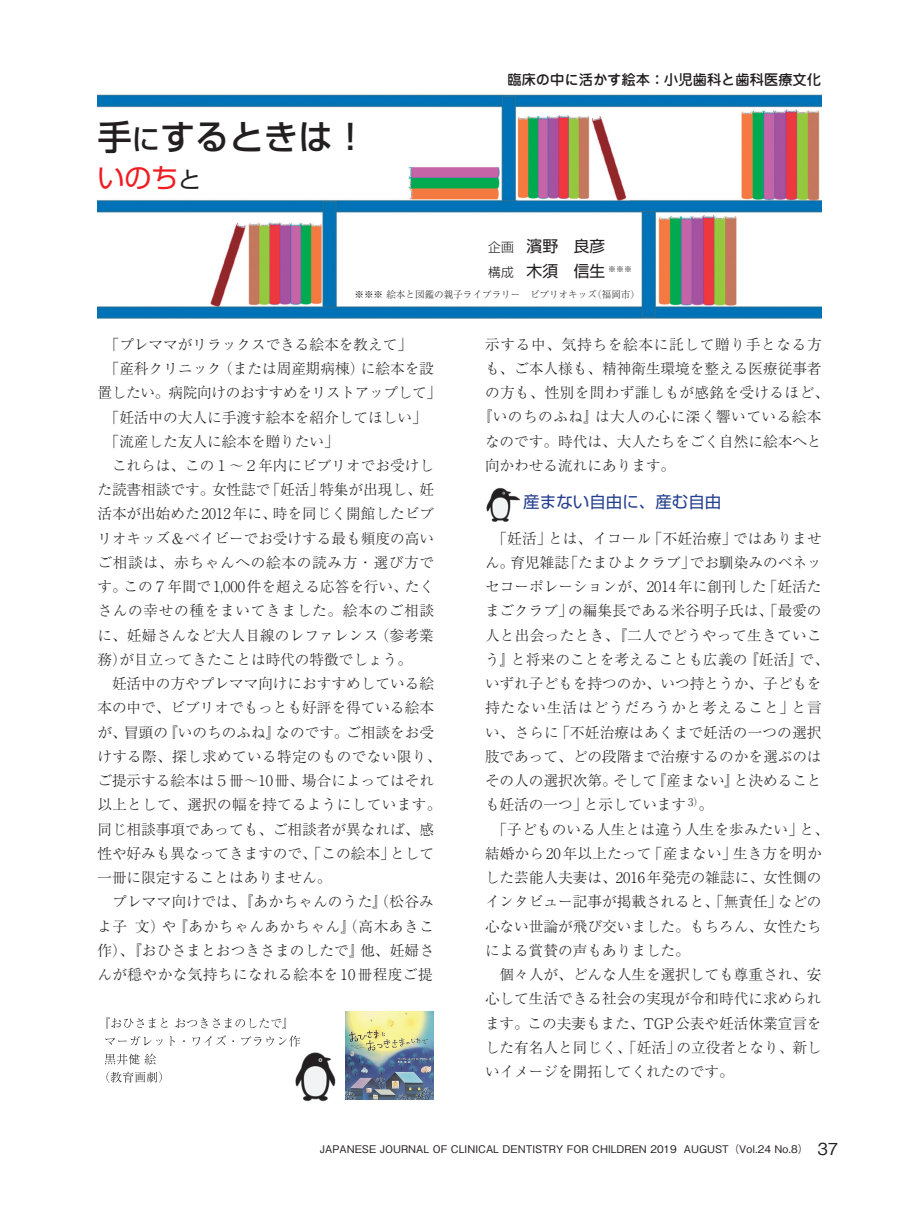
<style>
.page{position:relative;width:919px;height:1217px;background:#fff}
.page>*{position:absolute;margin:0;border:0;box-sizing:border-box;transform-origin:0 0}
.t1{font:500 34.5px "Shin Go Pro";color:#231f20}
.t2{font:27px "Shin Go Pro";color:#ee1d23}
.t3{font:16.5px "Shin Go Pro";color:#253f8e}
.t4{font:15.75px/25.5px "Shin Go Pro";color:#231f20}
.t5{font:300 14.7px/24.2px "Ryumin Pro";color:#231f20}
.t6{font:300 14.7px "Ryumin Pro";letter-spacing:.025em;color:#231f20}
.t7{font:300 14.7px "Ryumin Pro";letter-spacing:.035em;color:#231f20}
.t8{font:300 14.7px "Ryumin Pro";letter-spacing:.05em;color:#231f20}
.t9{font:500 14.25px "Jun 34 Pro";color:#231f20}
.t10{font:500 10.5px "Gothic BBB Pro";color:#231f20}
.t11{font:300 9.6px "Ryumin Pro";color:#231f20}
.t12{font:7.8px "Shin Go Pro";color:#231f20}
.s1{font-size:28.5px}
.s2{font-size:22.5px;color:#231f20}
.s3{font-weight:300;font-size:12.75px}
.s4{font-size:16.5px}
</style>
<div class="page">
<img style="left:97px;top:94px;width:724px;height:225px">
<img style="left:486px;top:487px;width:33px;height:34px">
<img style="left:346px;top:1011px;width:87px;height:87px">
<img style="left:295px;top:1052px;width:41px;height:50px">
<svg style="left:106px;top:1071px;width:56px;height:11px"></svg>
<svg style="left:105px;top:1053px;width:51px;height:11px"></svg>
<svg style="left:105px;top:1035px;width:195px;height:11px"></svg>
<svg style="left:106px;top:1017px;width:180px;height:11px"></svg>
<h1 class="t1" style="left:97px;top:108px;width:271px">手<span class="s1">に</span>するときは！</h1>
<h2 class="t2" style="left:97px;top:155px;width:105px">いのち<span class="s2">と</span></h2>
<p class="t9" style="left:507px;top:68px;width:315px">臨床の中に活かす絵本：小児歯科と歯科医療文化</p>
<p class="t4" style="left:488px;top:231px;width:118px"><span class="s3">企画</span> 濱野　良彦<span class="s3">構成</span> 木須　信生</p>
<p class="t11" style="left:354px;top:286px;width:287px">※※※ 絵本と図鑑の親子ライブラリー　ビブリオキッズ（福岡市）</p>
<p class="t12" style="left:608px;top:263px;width:25px">※※※</p>
<p class="t5" style="left:97px;top:331px;width:345px">　「プレママがリラックスできる絵本を教えて」<br>　「産科クリニック（または周産期病棟）に絵本を設置したい。病院向けのおすすめをリストアップして」　「妊活中の大人に手渡す絵本を紹介してほしい」　「流産した友人に絵本を贈りたい」<br>　これらは、この１～２年内にビブリオでお受けした読書相談です。女性誌で「妊活」特集が出現し、妊活本が出始めた2012年に、時を同じく開館したビブリオキッズ＆ベイビーでお受けする最も頻度の高いご相談は、赤ちゃんへの絵本の読み方・選び方です。この７年間で1,000件を超える応答を行い、たくさんの幸せの種をまいてきました。絵本のご相談に、妊婦さんなど大人目線のレファレンス（参考業務）が目立ってきたことは時代の特徴でしょう。<br>　妊活中の方やプレママ向けにおすすめしている絵本の中で、ビブリオでもっとも好評を得ている絵本が、冒頭の『いのちのふね』なのです。ご相談をお受けする際、探し求めている特定のものでない限り、ご提示する絵本は５冊～10冊、場合によってはそれ以上として、選択の幅を持てるようにしています。同じ相談事項であっても、ご相談者が異なれば、感性や好みも異なってきますので、「この絵本」として一冊に限定することはありません。<br>　プレママ向けでは、『あかちゃんのうた』（松谷みよ子 文）や『あかちゃんあかちゃん』（高木あきこ作）、『おひさまとおつきさまのしたで』他、妊婦さんが穏やかな気持ちになれる絵本を10冊程度ご提</p>
<p class="t8" style="left:485px;top:332px;width:338px">示する中、気持ちを絵本に託して贈り手となる方</p>
<p class="t5" style="left:485px;top:355px;width:338px">も、ご本人様も、精神衛生環境を整える医療従事者</p>
<p class="t6" style="left:485px;top:381px;width:345px">の方も、性別を問わず誰しもが感銘を受けるほど、</p>
<p class="t7" style="left:477px;top:405px;width:345px">『いのちのふね』は大人の心に深く響いている絵本</p>
<p class="t5" style="left:485px;top:427px;width:338px">なのです。時代は、大人たちをごく自然に絵本へと</p>
<p class="t5" style="left:485px;top:452px;width:192px">向かわせる流れにあります。</p>
<p class="t3" style="left:523px;top:488px;width:199px">産まない自由に、産む自由</p>
<p class="t5" style="left:485px;top:525px;width:345px">　「妊活」とは、イコール「不妊治療」ではありません。育児雑誌「たまひよクラブ」でお馴染みのベネッセコーポレーションが、2014年に創刊した「妊活たまごクラブ」の編集長である米谷明子氏は、「最愛の人と出会ったとき、『二人でどうやって生きていこう』と将来のことを考えることも広義の『妊活』で、いずれ子どもを持つのか、いつ持とうか、子どもを持たない生活はどうだろうかと考えること」と言い、さらに「不妊治療はあくまで妊活の一つの選択肢であって、どの段階まで治療するのかを選ぶのはその人の選択次第。そして『産まない』と決めることも妊活の一つ」と示しています <sup>3）</sup>。<br>　「子どものいる人生とは違う人生を歩みたい」と、結婚から20年以上たって「産まない」生き方を明かした芸能人夫妻は、2016年発売の雑誌に、女性側のインタビュー記事が掲載されると、「無責任」などの心ない世論が飛び交いました。もちろん、女性たちによる賞賛の声もありました。<br>　個々人が、どんな人生を選択しても尊重され、安心して生活できる社会の実現が令和時代に求められます。この夫妻もまた、TGP公表や妊活休業宣言をした有名人と同じく、「妊活」の立役者となり、新しいイメージを開拓してくれたのです。</p>
<p class="t10" style="left:320px;top:1140px;width:519px">JAPANESE JOURNAL OF CLINICAL DENTISTRY FOR CHILDREN 2019 AUGUST（Vol.24 No.8）<span class="s4">　37</span></p>
</div>
